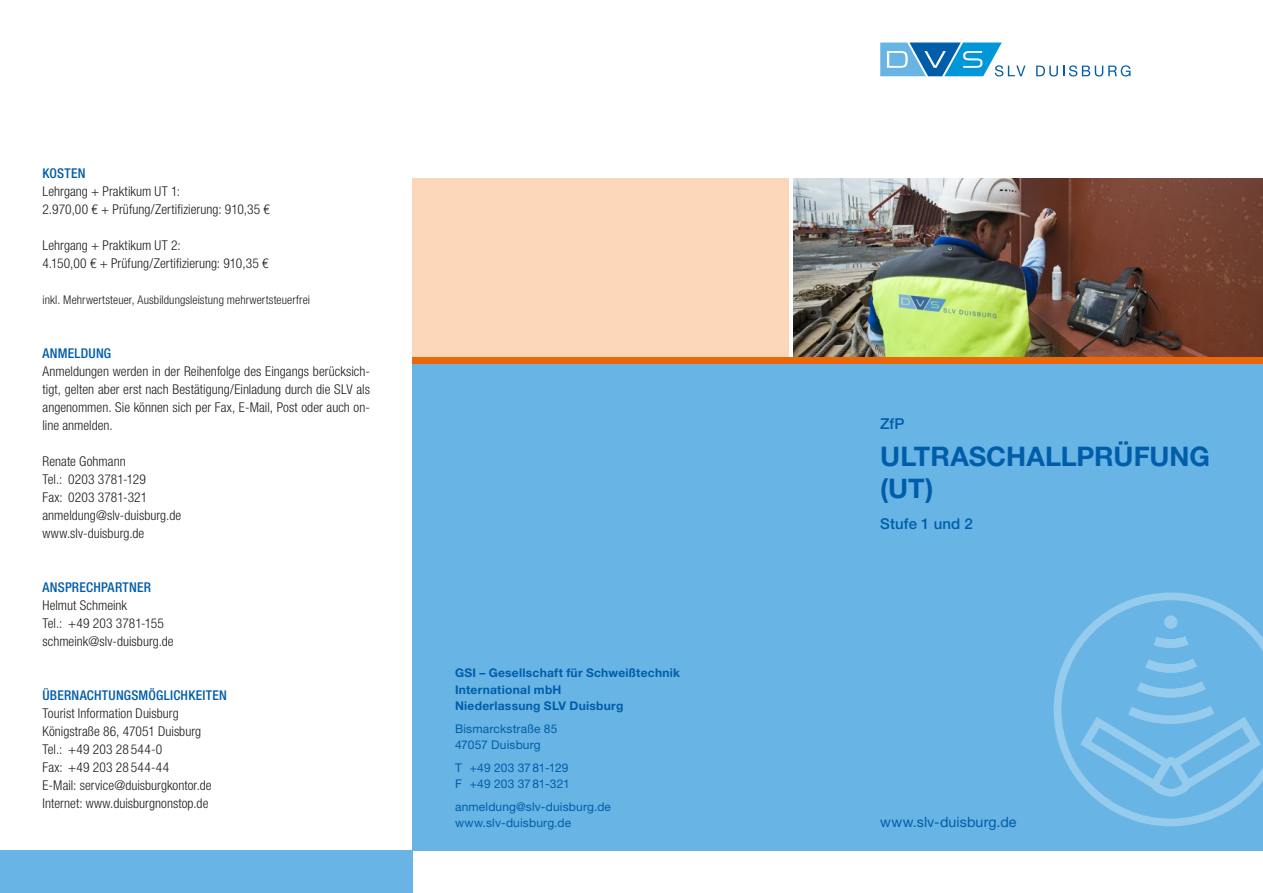
<style>
.page{position:relative;width:1263px;height:893px;background:#fff}
.page>*{position:absolute;margin:0;border:0;box-sizing:border-box;transform-origin:0 0}
.t1{font:700 27px/32.4px "Helvetica Neue LT Std";color:#005da9}
.t2{font:500 15px "Helvetica Neue LT Std";letter-spacing:.005em;color:#005da9}
.t3{font:14.25px "Helvetica Neue LT Std";letter-spacing:.005em;color:#005da9}
.t4{font:300 condensed 13.5px/18px "Helvetica Neue LT Std";letter-spacing:.005em;color:#1d1d1b}
.t5{font:500 condensed 13.5px "Helvetica Neue LT Std";letter-spacing:.015em;color:#005da9}
.t6{font:12px/16.5px "Helvetica Neue LT Std";letter-spacing:.015em;color:#005da9}
.t7{font:700 12px/16.5px "Helvetica Neue LT Std";letter-spacing:.025em;color:#005da9}
.t8{font:300 condensed 12px "Helvetica Neue LT Std";letter-spacing:.005em;color:#1d1d1b}
</style>
<div class="page">
<img style="left:793px;top:179px;width:470px;height:178px">
<div style="left:412px;top:357px;width:851px;height:493px;background:#68b5e5"></div>
<div style="left:412px;top:179px;width:377px;height:178px;background:#fcd6b8"></div>
<div style="left:0;top:850px;width:412px;height:43px;background:#68b5e5"></div>
<svg style="left:1036px;top:65px;width:94px;height:12px"></svg>
<svg style="left:880px;top:43px;width:145px;height:34px"></svg>
<div style="left:412px;top:357px;width:851px;height:7px;background:#ec6708"></div>
<svg style="left:1053px;top:592px;width:210px;height:234px"></svg>
<div style="left:1164px;top:615px;width:13px;height:14px;background:#95cbec;border-radius:50%"></div>
<svg style="left:1137px;top:682px;width:68px;height:15px"></svg>
<svg style="left:1145px;top:659px;width:52px;height:14px"></svg>
<svg style="left:1154px;top:636px;width:34px;height:12px"></svg>
<svg style="left:1080px;top:706px;width:181px;height:91px"></svg>
<p class="t5" style="left:43px;top:165px;width:44px">KOSTEN</p>
<p class="t4" style="left:43px;top:182px;width:229px">Lehrgang + Praktikum UT 1:<br>2.970,00 € + Prüfung/Zertifizierung: 910,35 €</p>
<p class="t4" style="left:43px;top:236px;width:228px">Lehrgang + Praktikum UT 2:<br>4.150,00 € + Prüfung/Zertifizierung: 910,35 €</p>
<p class="t8" style="left:43px;top:293px;width:269px">inkl. Mehrwertsteuer, Ausbildungsleistung mehrwertsteuerfrei</p>
<p class="t5" style="left:43px;top:345px;width:70px">ANMELDUNG</p>
<p class="t4" style="left:43px;top:362px;width:329px;text-align:justify">Anmeldungen werden in der Reihenfolge des Eingangs berücksich&shy;tigt, gelten aber erst nach Bestätigung/Einladung durch die SLV als angenommen. Sie können sich per Fax, E-Mail, Post oder auch on&shy;line anmelden.</p>
<p class="t4" style="left:43px;top:452px;width:140px">Renate Gohmann<br>Tel.: 0203 3781-129<br>Fax: 0203 3781-321 anmeldung@slv-duisburg.de www.slv-duisburg.de</p>
<p class="t5" style="left:43px;top:579px;width:110px">ANSPRECHPARTNER</p>
<p class="t4" style="left:43px;top:596px;width:133px">Helmut Schmeink<br>Tel.: +49 203 3781-155 schmeink@slv-duisburg.de</p>
<p class="t5" style="left:43px;top:687px;width:186px">ÜBERNACHTUNGSMÖGLICHKEITEN</p>
<p class="t4" style="left:43px;top:704px;width:171px">Tourist Information Duisburg<br>Königstraße 86, 47051 Duisburg<br>Tel.: +49 203 28 544-0<br>Fax: +49 203 28544-44<br>E-Mail: service@duisburgkontor.de<br>Internet: www.duisburgnonstop.de</p>
<p class="t7" style="left:455px;top:664px;width:227px">GSI – Gesellschaft für Schweißtechnik<br>International mbH<br>Niederlassung SLV Duisburg</p>
<p class="t6" style="left:455px;top:720px;width:104px">Bismarckstraße 85<br>47057 Duisburg</p>
<p class="t6" style="left:455px;top:759px;width:116px">T +49 203 3781-129<br>F +49 203 3781-321</p>
<p class="t6" style="left:455px;top:798px;width:158px">anmeldung@slv-duisburg.de www.slv-duisburg.de</p>
<p class="t2" style="left:880px;top:415px;width:26px">ZfP</p>
<h1 class="t1" style="left:880px;top:439px;width:331px">ULTRASCHALLPRÜFUNG (UT)</h1>
<p class="t2" style="left:880px;top:515px;width:94px">Stufe 1 und 2</p>
<p class="t3" style="left:880px;top:813px;width:138px">www.slv-duisburg.de</p>
</div>
